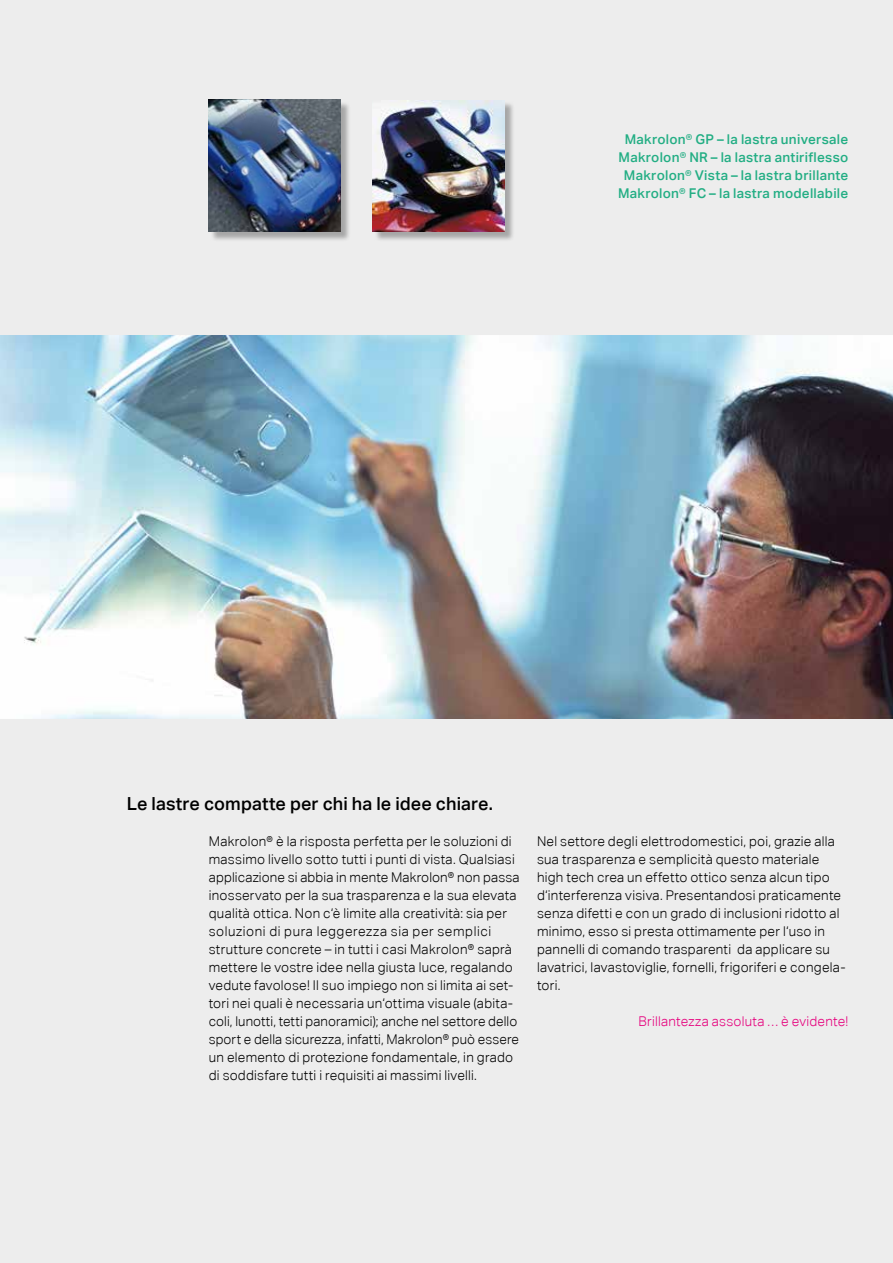
<style>
.page{position:relative;width:893px;height:1263px;background:#fff}
.page>*{position:absolute;margin:0;border:0;box-sizing:border-box;transform-origin:0 0}
.t1{font:500 18px "Aktiv Grotesk";letter-spacing:.005em;color:#000}
.t2{font:300 13.5px/18px "Aktiv Grotesk";letter-spacing:.02em;color:#000}
.t3{font:500 13.5px/18px "Aktiv Grotesk";letter-spacing:.02em;color:#23ae84;text-align:center}
.t4{font:300 13.5px "Aktiv Grotesk";letter-spacing:.02em;color:#e6007d}
</style>
<div class="page">
<div style="left:0;top:719px;width:893px;height:544px;background:#ededed"></div>
<div style="left:0;top:0;width:893px;height:336px;background:#ededed"></div>
<img style="left:0;top:336px;width:893px;height:383px">
<div style="left:210px;top:101px;width:141px;height:141px;background:#000;opacity:.3"></div>
<img style="left:209px;top:100px;width:132px;height:132px">
<div style="left:374px;top:101px;width:141px;height:141px;background:#000;opacity:.3"></div>
<img style="left:373px;top:100px;width:132px;height:132px">
<p class="t3" style="left:618px;top:130px;width:232px">Makrolon® GP – la lastra universale Makrolon® NR – la lastra antiriflesso Makrolon® Vista – la lastra brillante Makrolon® FC – la lastra modellabile</p>
<h1 class="t1" style="left:127px;top:793px;width:368px">Le lastre compatte per chi ha le idee chiare.</h1>
<p class="t2" style="left:209px;top:832px;width:312px">Makrolon® è la risposta perfetta per le soluzioni di massimo livello sotto tutti i punti di vista. Qualsiasi applicazione si abbia in mente Makrolon® non passa inosservato per la sua trasparenza e la sua elevata qualità ottica. Non c‘è limite alla creatività: sia per soluzioni di pura leggerezza sia per semplici strutture concrete – in tutti i casi Makrolon® saprà mettere le vostre idee nella giusta luce, regalando vedute favolose! Il suo impiego non si limita ai set&shy;tori nei quali è necessaria un‘ottima visuale (abita&shy;coli, lunotti, tetti panoramici); anche nel settore dello sport e della sicurezza, infatti, Makrolon® può essere un elemento di protezione fondamentale, in grado di soddisfare tutti i requisiti ai massimi livelli.</p>
<p class="t2" style="left:537px;top:832px;width:310px">Nel settore degli elettrodomestici, poi, grazie alla sua trasparenza e semplicità questo materiale high tech crea un effetto ottico senza alcun tipo d‘interferenza visiva. Presentandosi praticamente senza difetti e con un grado di inclusioni ridotto al minimo, esso si presta ottimamente per l‘uso in pannelli di comando trasparenti da applicare su lavatrici, lavastoviglie, fornelli, frigoriferi e congela&shy;tori.</p>
<p class="t4" style="left:638px;top:1013px;width:211px">Brillantezza assoluta … è evidente!</p>
</div>
